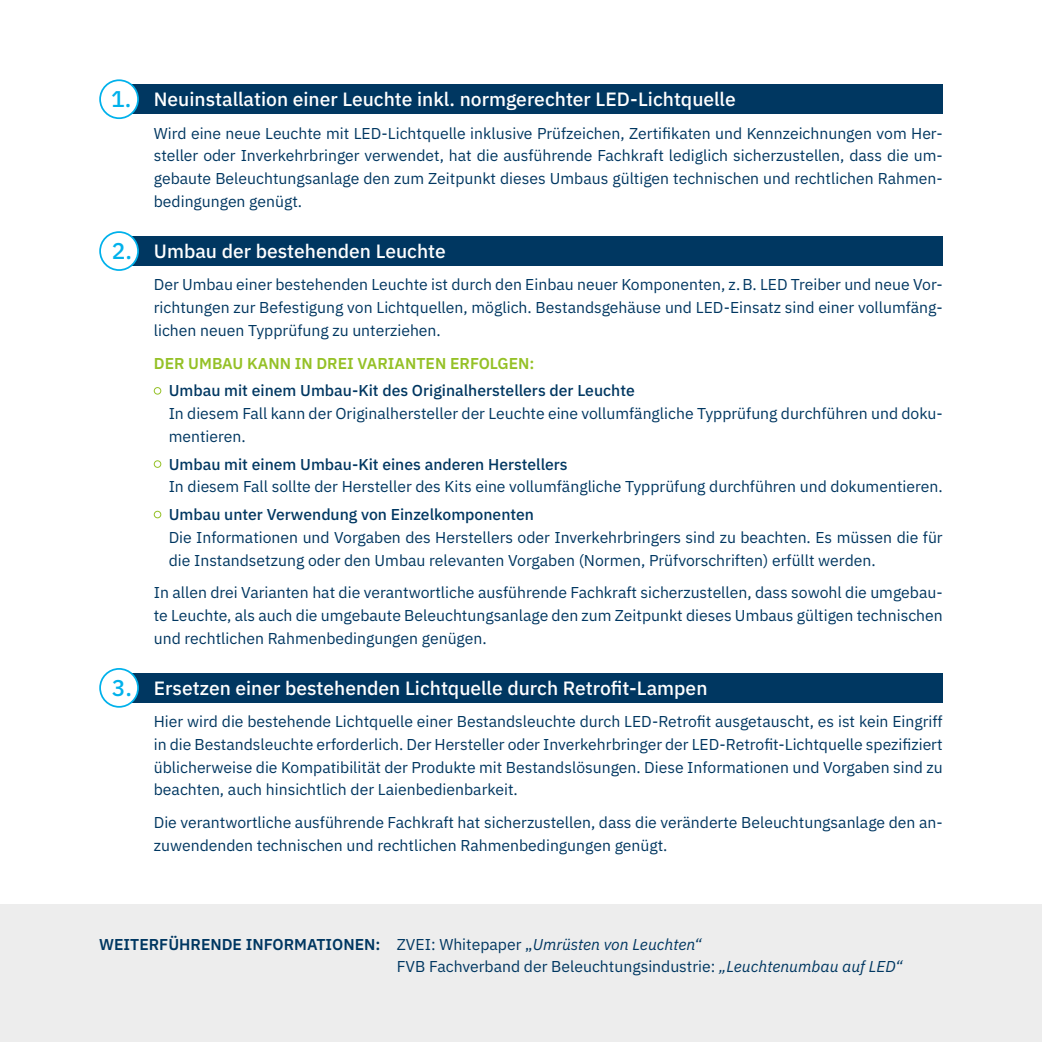
<style>
.page{position:relative;width:1042px;height:1042px;background:#fff}
.page>*{position:absolute;margin:0;border:0;box-sizing:border-box;transform-origin:0 0}
.t1{font:500 22.75px "IBM Plex Sans";color:#00b1eb}
.t2{font:500 19.25px "IBM Plex Sans";color:#fff}
.t3{font:15.75px/22.8px "IBM Plex Sans";color:#003761;text-align:justify}
.t4{font:500 15.75px "IBM Plex Sans";color:#003761}
.t5{font:600 15.75px "IBM Plex Sans";color:#95c127}
.s1{font-weight:600}
.s2{font-style:italic}
</style>
<div class="page">
<div style="left:0;top:904px;width:1042px;height:138px;background:#ededed"></div>
<div style="left:121px;top:84px;width:822px;height:30px;background:#003761"></div>
<div style="left:123px;top:236px;width:820px;height:30px;background:#003761"></div>
<div style="left:124px;top:673px;width:819px;height:30px;background:#003761"></div>
<div style="left:154px;top:387px;width:7px;height:7px;border:1px solid #95c127;border-radius:50%"></div>
<div style="left:154px;top:460px;width:7px;height:8px;border:1px solid #95c127;border-radius:50%"></div>
<div style="left:154px;top:511px;width:7px;height:7px;border:1px solid #95c127;border-radius:50%"></div>
<div style="left:100px;top:80px;width:38px;height:38px;background:#fff;border-radius:50%"></div>
<div style="left:99px;top:79px;width:40px;height:40px;border:2px solid #00b1eb;border-radius:50%"></div>
<div style="left:100px;top:232px;width:38px;height:38px;background:#fff;border-radius:50%"></div>
<div style="left:99px;top:231px;width:40px;height:40px;border:2px solid #00b1eb;border-radius:50%"></div>
<div style="left:100px;top:669px;width:38px;height:38px;background:#fff;border-radius:50%"></div>
<div style="left:99px;top:668px;width:40px;height:40px;border:2px solid #00b1eb;border-radius:50%"></div>
<h1 class="t1" style="left:111px;top:81px;width:22px">1.</h1>
<h1 class="t1" style="left:112px;top:233px;width:22px">2.</h1>
<h1 class="t1" style="left:112px;top:670px;width:22px">3.</h1>
<p class="t2" style="left:154px;top:84px;width:583px">Neuinstallation einer Leuchte inkl. normgerechter LED-Lichtquelle</p>
<p class="t3" style="left:154px;top:120px;width:790px">Wird eine neue Leuchte mit LED-Lichtquelle inklusive Prüfzeichen, Zertifikaten und Kennzeichnungen vom Her&shy;steller oder Inverkehrbringer verwendet, hat die ausführende Fachkraft lediglich sicherzustellen, dass die um&shy;gebaute Beleuchtungsanlage den zum Zeitpunkt dieses Umbaus gültigen technischen und rechtlichen Rahmen&shy;bedingungen genügt.</p>
<p class="t2" style="left:154px;top:236px;width:294px">Umbau der bestehenden Leuchte</p>
<p class="t3" style="left:154px;top:272px;width:790px">Der Umbau einer bestehenden Leuchte ist durch den Einbau neuer Komponenten, z.B. LED Treiber und neue Vor&shy;richtungen zur Befestigung von Lichtquellen, möglich. Bestandsgehäuse und LED-Einsatz sind einer vollumfäng&shy;lichen neuen Typprüfung zu unterziehen.</p>
<p class="t5" style="left:154px;top:351px;width:382px">DER UMBAU KANN IN DREI VARIANTEN ERFOLGEN:</p>
<p class="t4" style="left:169px;top:378px;width:467px">Umbau mit einem Umbau-Kit des Originalherstellers der Leuchte</p>
<p class="t3" style="left:169px;top:401px;width:775px">In diesem Fall kann der Originalhersteller der Leuchte eine vollumfängliche Typprüfung durchführen und doku&shy;mentieren.</p>
<p class="t4" style="left:169px;top:452px;width:400px">Umbau mit einem Umbau-Kit eines anderen Herstellers</p>
<p class="t3" style="left:169px;top:474px;width:775px">In diesem Fall sollte der Hersteller des Kits eine vollumfängliche Typprüfung durchführen und dokumentieren.</p>
<p class="t4" style="left:169px;top:502px;width:367px">Umbau unter Verwendung von Einzelkomponenten</p>
<p class="t3" style="left:169px;top:524px;width:775px">Die Informationen und Vorgaben des Herstellers oder Inverkehrbringers sind zu beachten. Es müssen die für die Instandsetzung oder den Umbau relevanten Vorgaben (Normen, Prüfvorschriften) erfüllt werden.</p>
<p class="t3" style="left:154px;top:580px;width:790px">In allen drei Varianten hat die verantwortliche ausführende Fachkraft sicherzustellen, dass sowohl die umgebau&shy;te Leuchte, als auch die umgebaute Beleuchtungsanlage den zum Zeitpunkt dieses Umbaus gültigen technischen und rechtlichen Rahmenbedingungen genügen.</p>
<p class="t2" style="left:154px;top:673px;width:555px">Ersetzen einer bestehenden Lichtquelle durch Retrofit-Lampen</p>
<p class="t3" style="left:154px;top:709px;width:790px">Hier wird die bestehende Lichtquelle einer Bestandsleuchte durch LED-Retrofit ausgetauscht, es ist kein Eingriff in die Bestandsleuchte erforderlich. Der Hersteller oder Inverkehrbringer der LED-Retrofit-Lichtquelle spezifiziert üblicherweise die Kompatibilität der Produkte mit Bestandslösungen. Diese Informationen und Vorgaben sind zu beachten, auch hinsichtlich der Laienbedienbarkeit.</p>
<p class="t3" style="left:154px;top:810px;width:790px">Die verantwortliche ausführende Fachkraft hat sicherzustellen, dass die veränderte Beleuchtungsanlage den an&shy;zuwendenden technischen und rechtlichen Rahmenbedingungen genügt.</p>
<p class="t3" style="left:397px;top:931px;width:507px;text-indent:-298px"><span class="s1">WEITERFÜHRENDE INFORMATIONEN:</span> ZVEI: Whitepaper „<span class="s2">Umrüsten von Leuchten“<br></span>FVB Fachverband der Beleuchtungsindustrie: <span class="s2">„Leuchtenumbau auf LED“</span></p>
</div>
